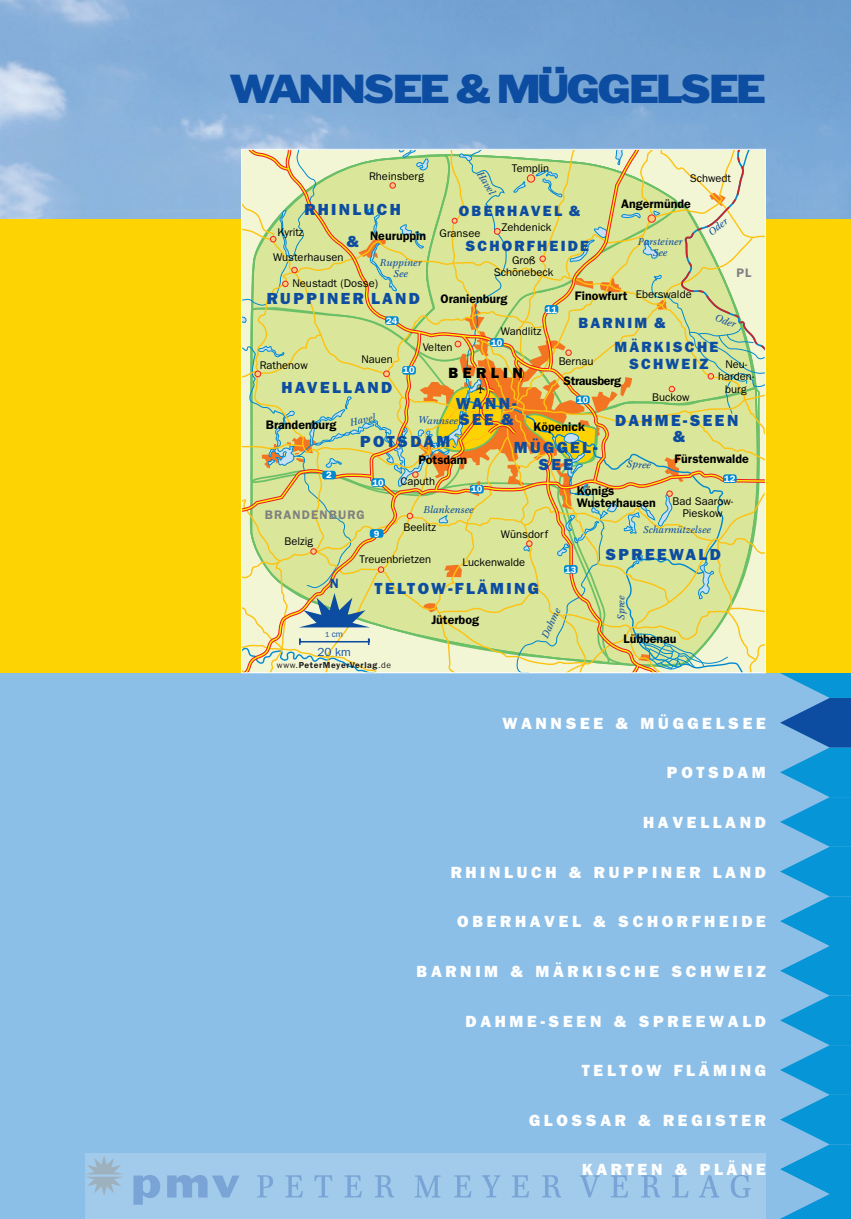
<style>
.page{position:relative;width:851px;height:1219px;background:#fff}
.page>*{position:absolute;margin:0;border:0;box-sizing:border-box;transform-origin:0 0}
.t1{font:expanded 40px "Franklin ATFBQ";letter-spacing:-.055em;color:#0d4da1}
.t2{font:16.25px "ITC Franklin Gothic Std Hvy";letter-spacing:.23em;color:#fff}
.t3{font:800 16px/16px "Franklin Gothic";letter-spacing:.15em;color:#0d4da1;text-align:center}
.t4{font:800 15px "Franklin Gothic";letter-spacing:.15em;color:#0d4da1}
.t5{font:800 15px "Franklin Gothic";color:#000}
.t6{font:600 13.75px "Franklin Gothic";color:#0d4da1}
.t7{font:600 12.5px/12.5px "Franklin Gothic";color:#000}
.t8{font:600 12.5px "Franklin Gothic";letter-spacing:.09em;color:#808080}
.t9{font:600 12.5px "Franklin Gothic";letter-spacing:-.025em;color:#000}
.t10{font:11.75px "Franklin Gothic";color:#0d4da1}
.t11{font:11.25px/12.2px "Franklin Gothic";color:#000;text-align:center}
.t12{font:italic 10px/11px "Franklin Antiqua BQ";letter-spacing:.03em;color:#0d4da1;text-align:center}
.t13{font:600 9.25px "Franklin Gothic";letter-spacing:.015em;color:#fff}
.t14{font:600 8.75px "Franklin Gothic";letter-spacing:.075em;color:#231f20}
.t15{font:8.75px "Franklin Gothic";color:#0d4da1}
.s1{font-size:7.5px}
.s2{font-weight:400}
</style>
<div class="page">
<img style="left:0;top:0;width:850px;height:220px">
<div style="left:0;top:239px;width:850px;height:980px;background:#8cbfe7"></div>
<svg style="left:780px;top:673px;width:70px;height:546px"></svg>
<div style="left:0;top:220px;width:850px;height:453px;background:#fed304"></div>
<svg style="left:243px;top:151px;width:520px;height:520px;background:#d6dc95"></svg>
<div style="left:527px;top:175px;width:7px;height:7px;background:#fece7a;border-radius:50%"></div>
<div style="left:527px;top:175px;width:7px;height:7px;border:1px solid #ee1d23;border-radius:50%"></div>
<img style="left:85px;top:1153px;width:680px;height:66px">
<p class="t1" style="left:230px;top:75px;width:537px">WANNSEE &amp; MÜGGELSEE</p>
<p class="t11" style="left:369px;top:171px;width:57px">Rheinsberg</p>
<p class="t12" style="left:484px;top:169px;width:27px;rotate:59deg">Havel</p>
<p class="t11" style="left:512px;top:163px;width:39px">Templin</p>
<p class="t11" style="left:689px;top:173px;width:43px">Schwedt</p>
<p class="t3" style="left:304px;top:195px;width:98px;line-height:32.2px">RHINLUCH &amp;</p>
<p class="t11" style="left:277px;top:227px;width:28px">Kyritz</p>
<p class="t7" style="left:370px;top:230px;width:58px">Neuruppin</p>
<p class="t4" style="left:459px;top:206px;width:123px">OBERHAVEL &amp;</p>
<p class="t4" style="left:465px;top:240px;width:125px">SCHORFHEIDE</p>
<p class="t11" style="left:501px;top:222px;width:51px">Zehdenick</p>
<p class="t11" style="left:439px;top:228px;width:42px">Gransee</p>
<p class="t11" style="left:273px;top:252px;width:72px">Wusterhausen</p>
<p class="t12" style="left:379px;top:257px;width:43px">Ruppiner<br>See</p>
<p class="t11" style="left:494px;top:255px;width:61px">Groß<br>Schönebeck</p>
<p class="t7" style="left:621px;top:199px;width:71px">Angermünde</p>
<p class="t12" style="left:637px;top:236px;width:46px">Parsteiner<br>See</p>
<p class="t12" style="left:706px;top:229px;width:22px;rotate:-38deg">Oder</p>
<p class="t8" style="left:736px;top:268px;width:17px">PL</p>
<p class="t11" style="left:292px;top:278px;width:87px">Neustadt (Dosse)</p>
<p class="t3" style="left:267px;top:292px;width:154px">RUPPINER LAND</p>
<p class="t13" style="left:386px;top:317px;width:13px">24</p>
<p class="t7" style="left:440px;top:294px;width:68px">Oranienburg</p>
<p class="t7" style="left:574px;top:291px;width:54px">Finowfurt</p>
<p class="t13" style="left:545px;top:306px;width:13px">11</p>
<p class="t11" style="left:635px;top:289px;width:57px">Eberswalde</p>
<p class="t11" style="left:501px;top:326px;width:42px">Wandlitz</p>
<p class="t4" style="left:578px;top:317px;width:89px">BARNIM &amp;</p>
<p class="t12" style="left:717px;top:311px;width:22px;rotate:22deg">Oder</p>
<p class="t11" style="left:422px;top:342px;width:31px">Velten</p>
<p class="t13" style="left:491px;top:339px;width:13px">10</p>
<p class="t4" style="left:614px;top:342px;width:105px">MÄRKISCHE</p>
<p class="t11" style="left:361px;top:354px;width:33px">Nauen</p>
<p class="t11" style="left:558px;top:356px;width:36px">Bernau</p>
<p class="t11" style="left:718px;top:359px;width:38px">Neu&shy;harden&shy;burg</p>
<p class="t11" style="left:652px;top:392px;width:39px">Buckow</p>
<p class="t4" style="left:629px;top:359px;width:81px">SCHWEIZ</p>
<p class="t11" style="left:260px;top:360px;width:49px">Rathenow</p>
<p class="t13" style="left:403px;top:367px;width:13px">10</p>
<p class="t5" style="left:448px;top:368px;width:76px">B E R L I N</p>
<p class="t9" style="left:563px;top:376px;width:59px">Strausberg</p>
<p class="t3" style="left:281px;top:381px;width:112px">HAVELLAND</p>
<p class="t13" style="left:577px;top:397px;width:13px">10</p>
<p class="t3" style="left:456px;top:397px;width:62px;text-align:left">WANN-<br>SEE &amp;</p>
<p class="t3" style="left:514px;top:441px;width:85px">MÜGGEL-<br>SEE</p>
<p class="t12" style="left:349px;top:417px;width:27px;rotate:-12deg">Havel</p>
<p class="t3" style="left:615px;top:414px;width:124px">DAHME-SEEN &amp;</p>
<p class="t12" style="left:418px;top:414px;width:41px;rotate:1deg">Wannsee</p>
<p class="t7" style="left:266px;top:419px;width:72px">Brandenburg</p>
<p class="t7" style="left:533px;top:421px;width:53px">Köpenick</p>
<p class="t3" style="left:360px;top:435px;width:92px">POTSDAM</p>
<p class="t7" style="left:674px;top:454px;width:76px">Fürstenwalde</p>
<p class="t7" style="left:418px;top:454px;width:50px">Potsdam</p>
<p class="t12" style="left:627px;top:458px;width:25px;rotate:5deg">Spree</p>
<p class="t13" style="left:326px;top:472px;width:7px">2</p>
<p class="t13" style="left:724px;top:475px;width:13px">12</p>
<p class="t11" style="left:400px;top:476px;width:36px">Caputh</p>
<p class="t13" style="left:372px;top:479px;width:13px">10</p>
<p class="t7" style="left:576px;top:485px;width:80px">Königs<br>Wusterhausen</p>
<p class="t13" style="left:471px;top:486px;width:13px">10</p>
<p class="t11" style="left:672px;top:496px;width:62px">Bad Saarow-<br>Pieskow</p>
<p class="t12" style="left:423px;top:504px;width:51px">Blankensee</p>
<p class="t8" style="left:265px;top:511px;width:101px">BRANDENBURG</p>
<p class="t11" style="left:284px;top:535px;width:30px">Belzig</p>
<p class="t6" style="left:330px;top:579px;width:11px">N</p>
<p class="t15" style="left:325px;top:631px;width:19px"><span class="s1">1</span> cm</p>
<p class="t10" style="left:317px;top:648px;width:35px">20 km</p>
<p class="t11" style="left:403px;top:522px;width:34px">Beelitz</p>
<p class="t11" style="left:359px;top:554px;width:73px">Treuenbrietzen</p>
<p class="t13" style="left:373px;top:530px;width:7px">9</p>
<p class="t11" style="left:501px;top:529px;width:49px">Wünsdorf</p>
<p class="t11" style="left:462px;top:557px;width:64px">Luckenwalde</p>
<p class="t3" style="left:374px;top:582px;width:166px">TELTOW-FLÄMING</p>
<p class="t13" style="left:565px;top:566px;width:13px">13</p>
<p class="t7" style="left:431px;top:615px;width:49px">Jüterbog</p>
<p class="t12" style="left:539px;top:635px;width:33px;rotate:-65deg">Dahme</p>
<p class="t14" style="left:277px;top:662px;width:116px"><span class="s2">www.</span>PeterMeyerVerlag<span class="s2">.de</span></p>
<p class="t12" style="left:643px;top:524px;width:69px">Scharmützelsee</p>
<p class="t3" style="left:605px;top:547px;width:117px">SPREEWALD</p>
<p class="t12" style="left:615px;top:620px;width:25px;rotate:-90deg">Spree</p>
<p class="t7" style="left:623px;top:633px;width:55px">Lübbenau</p>
<p class="t2" style="left:502px;top:714px;width:265px">WANNSEE &amp; MÜGGELSEE</p>
<p class="t2" style="left:666px;top:763px;width:100px">POTSDAM</p>
<p class="t2" style="left:643px;top:813px;width:124px">HAVELLAND</p>
<p class="t2" style="left:450px;top:863px;width:316px">RHINLUCH &amp; RUPPINER LAND</p>
<p class="t2" style="left:457px;top:912px;width:310px">OBERHAVEL &amp; SCHORFHEIDE</p>
<p class="t2" style="left:416px;top:962px;width:351px">BARNIM &amp; MÄRKISCHE SCHWEIZ</p>
<p class="t2" style="left:465px;top:1011px;width:302px">DAHME-SEEN &amp; SPREEWALD</p>
<p class="t2" style="left:581px;top:1061px;width:186px">TELTOW FLÄMING</p>
<p class="t2" style="left:529px;top:1111px;width:238px">GLOSSAR &amp; REGISTER</p>
<p class="t2" style="left:582px;top:1160px;width:185px">KARTEN &amp; PLÄNE</p>
</div>
